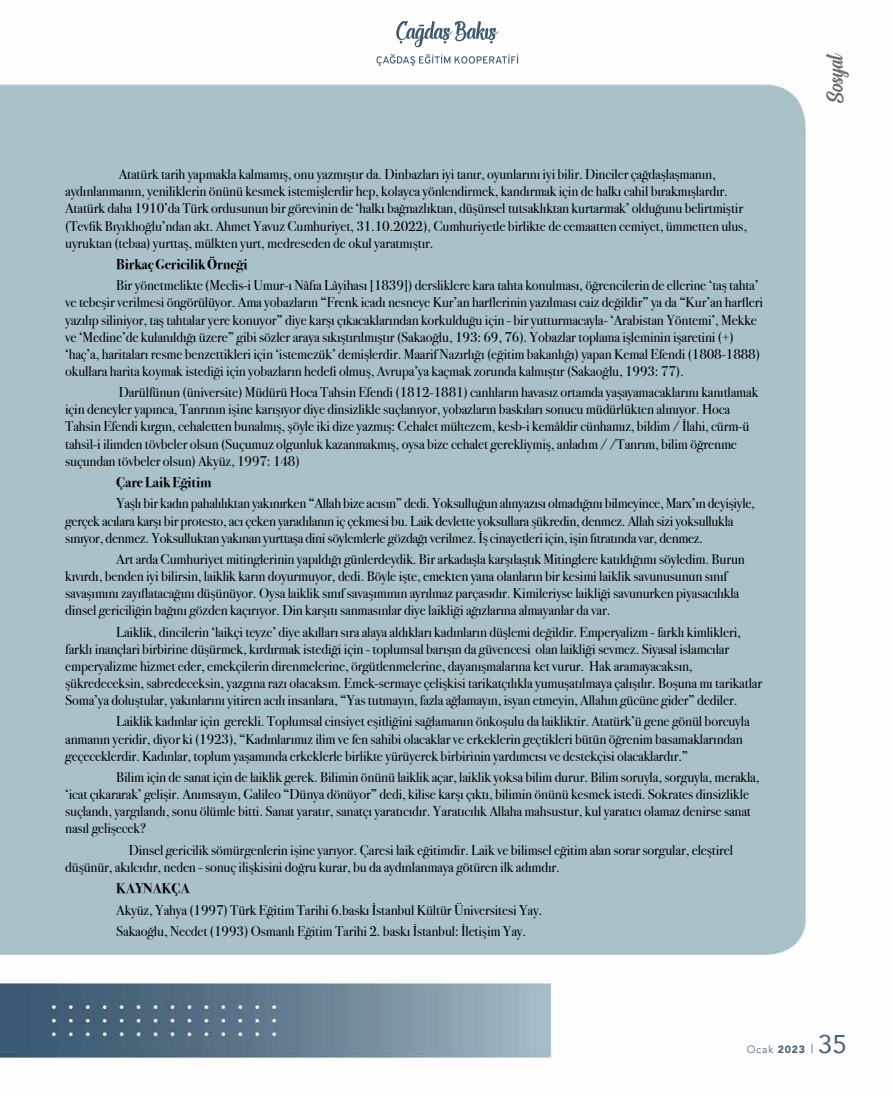
<style>
.page{position:relative;width:893px;height:1106px;background:#fff}
.page>*{position:absolute;margin:0;border:0;box-sizing:border-box;transform-origin:0 0}
.t1{font:25.5px "Avenir";color:#425f76}
.t2{font:14.25px/17.1px "Bodoni Svty Two ITCTT";letter-spacing:-.01em;color:#000}
.t3{font:700 14.25px "Bodoni Svty Two ITCTT";letter-spacing:-.01em;color:#000}
.t4{font:300 10.5px "Avenir";color:#405e75}
.s1{font-weight:900}
</style>
<div class="page">
<img style="left:0;top:31px;width:841px;height:1028px">
<svg style="left:396px;top:21px;width:102px;height:26px"></svg>
<svg style="left:377px;top:54px;width:141px;height:12px"></svg>
<svg style="left:826px;top:53px;width:23px;height:50px"></svg>
<p class="t2" style="left:65px;top:164px;width:683px;text-indent:54px">Atatürk tarih yapmakla kalmamış, onu yazmıştır da. Dinbazları iyi tanır, oyunlarını iyi bilir. Dinciler çağdaşlaşmanın, aydınlanmanın, yeniliklerin önünü kesmek istemişlerdir hep, kolayca yönlendirmek, kandırmak için de halkı cahil bırakmışlardır.<br>Atatürk daha 1910’da Türk ordusunun bir görevinin de ‘halkı bağnazlıktan, düşünsel tutsaklıktan kurtarmak’ olduğunu belirtmiştir (Tevfik Bıyıklıoğlu’ndan akt. Ahmet Yavuz Cumhuriyet, 31.10.2022), Cumhuriyetle birlikte de cemaatten cemiyet, ümmetten ulus, uyruktan (tebaa) yurttaş, mülkten yurt, medreseden de okul yaratmıştır.</p>
<p class="t3" style="left:116px;top:252px;width:133px">Birkaç Gericilik Örneği</p>
<p class="t2" style="left:65px;top:275px;width:699px;text-indent:51px">Bir yönetmelikte (Meclis-i Umur-ı Nâfıa Lâyihası [1839]) dersliklere kara tahta konulması, öğrencilerin de ellerine ‘taş tahta’ ve tebeşir verilmesi öngörülüyor. Ama yobazların “Frenk icadı nesneye Kur’an harflerinin yazılması caiz değildir” ya da “Kur’an harfleri yazılıp siliniyor, taş tahtalar yere konuyor” diye karşı çıkacaklarından korkulduğu için - bir yutturmacayla- ‘Arabistan Yöntemi’, Mekke ve ‘Medine’de kulanıldığı üzere” gibi sözler araya sıkıştırılmıştır (Sakaoğlu, 193: 69, 76). Yobazlar toplama işleminin işaretini (+) ‘haç’a, haritaları resme benzettikleri için ‘istemezük’ demişlerdir. Maarif Nazırlığı (eğitim bakanlığı) yapan Kemal Efendi (1808-1888) okullara harita koymak istediği için yobazların hedefi olmuş, Avrupa’ya kaçmak zorunda kalmıştır (Sakaoğlu, 1993: 77).</p>
<p class="t2" style="left:65px;top:382px;width:695px;text-indent:54px">Darülfünun (üniversite) Müdürü Hoca Tahsin Efendi (1812-1881) canlıların havasız ortamda yaşayamacaklarını kanıtlamak için deneyler yapınca, Tanrının işine karışıyor diye dinsizlikle suçlanıyor, yobazların baskıları sonucu müdürlükten alınıyor. Hoca Tahsin Efendi kırgın, cehaletten bunalmış, şöyle iki dize yazmış: Cehalet mültezem, kesb-i kemâldir cünhamız, bildim / İlahi, cürm-ü tahsil-i ilimden tövbeler olsun (Suçumuz olgunluk kazanmakmış, oysa bize cehalet gerekliymiş, anladım / /Tanrım, bilim öğrenme suçundan tövbeler olsun) Akyüz, 1997: 148)</p>
<p class="t3" style="left:116px;top:470px;width:97px">Çare Laik Eğitim</p>
<p class="t2" style="left:65px;top:493px;width:691px;text-indent:51px">Yaşlı bir kadın pahalılıktan yakınırken “Allah bize acısın” dedi. Yoksulluğun alınyazısı olmadığını bilmeyince, Marx’ın deyişiyle, gerçek acılara karşı bir protesto, acı çeken yaradılanın iç çekmesi bu. Laik devlette yoksullara şükredin, denmez. Allah sizi yoksullukla sınıyor, denmez. Yoksulluktan yakınan yurttaşa dini söylemlerle gözdağı verilmez. İş cinayetleri için, işin fıtratında var, denmez.</p>
<p class="t2" style="left:65px;top:549px;width:681px;text-indent:51px">Art arda Cumhuriyet mitinglerinin yapıldığı günlerdeydik. Bir arkadaşla karşılaştık Mitinglere katıldığımı söyledim. Burun kıvırdı, benden iyi bilirsin, laiklik karın doyurmuyor, dedi. Böyle işte, emekten yana olanların bir kesimi laiklik savunusunun sınıf savaşımını zayıflatacağını düşünüyor. Oysa laiklik sınıf savaşımının ayrılmaz parçasıdır. Kimileriyse laikliği savunurken piyasacılıkla dinsel gericiliğin bağını gözden kaçırıyor. Din karşıtı sanmasınlar diye laikliği ağızlarına almayanlar da var.</p>
<p class="t2" style="left:65px;top:622px;width:699px;text-indent:51px">Laiklik, dincilerin ‘laikçi teyze’ diye akılları sıra alaya aldıkları kadınların düşlemi değildir. Emperyalizm - farklı kimlikleri, farklı inançlari birbirine düşürmek, kırdırmak istediği için - toplumsal barışın da güvencesi olan laikliği sevmez. Siyasal islamcılar emperyalizme hizmet eder, emekçilerin direnmelerine, örgütlenmelerine, dayanışmalarına ket vurur. Hak aramayacaksın, şükredeceksin, sabredeceksin, yazgına razı olacaksın. Emek-sermaye çelişkisi tarikatçılıkla yumuşatılmaya çalışılır. Boşuna mı tarikatlar Soma’ya doluştular, yakınlarını yitiren acılı insanlara, “Yas tutmayın, fazla ağlamayın, isyan etmeyin, Allahın gücüne gider” dediler.</p>
<p class="t2" style="left:65px;top:711px;width:686px;text-indent:51px">Laiklik kadınlar için gerekli. Toplumsal cinsiyet eşitliğini sağlamanın önkoşulu da laikliktir. Atatürk’ü gene gönül borcuyla anmanın yeridir, diyor ki (1923), “Kadınlarımız ilim ve fen sahibi olacaklar ve erkeklerin geçtikleri bütün öğrenim basamaklarından geçeceklerdir. Kadınlar, toplum yaşamında erkeklerle birlikte yürüyerek birbirinin yardımcısı ve destekçisi olacaklardır.”</p>
<p class="t2" style="left:65px;top:767px;width:696px;text-indent:51px">Bilim için de sanat için de laiklik gerek. Bilimin önünü laiklik açar, laiklik yoksa bilim durur. Bilim soruyla, sorguyla, merakla, ‘icat çıkararak’ gelişir. Anımsayın, Galileo “Dünya dönüyor” dedi, kilise karşı çıktı, bilimin önünü kesmek istedi. Sokrates dinsizlikle suçlandı, yargılandı, sonu ölümle bitti. Sanat yaratır, sanatçı yaratıcıdır. Yaratıcılık Allaha mahsustur, kul yaratıcı olamaz denirse sanat nasıl gelişecek?</p>
<p class="t2" style="left:65px;top:839px;width:670px;text-indent:64px">Dinsel gericilik sömürgenlerin işine yarıyor. Çaresi laik eğitimdir. Laik ve bilimsel eğitim alan sorar sorgular, eleştirel düşünür, akılcıdır, neden - sonuç ilişkisini doğru kurar, bu da aydınlanmaya götüren ilk adımdır.</p>
<p class="t3" style="left:116px;top:876px;width:75px">KAYNAKÇA</p>
<p class="t2" style="left:116px;top:897px;width:428px;line-height:21.3px">Akyüz, Yahya (1997) Türk Eğitim Tarihi 6.baskı İstanbul Kültür Üniversitesi Yay.<br>Sakaoğlu, Necdet (1993) Osmanlı Eğitim Tarihi 2. baskı İstanbul: İletişim Yay.</p>
<p class="t4" style="left:747px;top:1043px;width:60px">Ocak <span class="s1">2023</span></p>
<h1 class="t1" style="left:818px;top:1023px;width:30px">35</h1>
</div>
